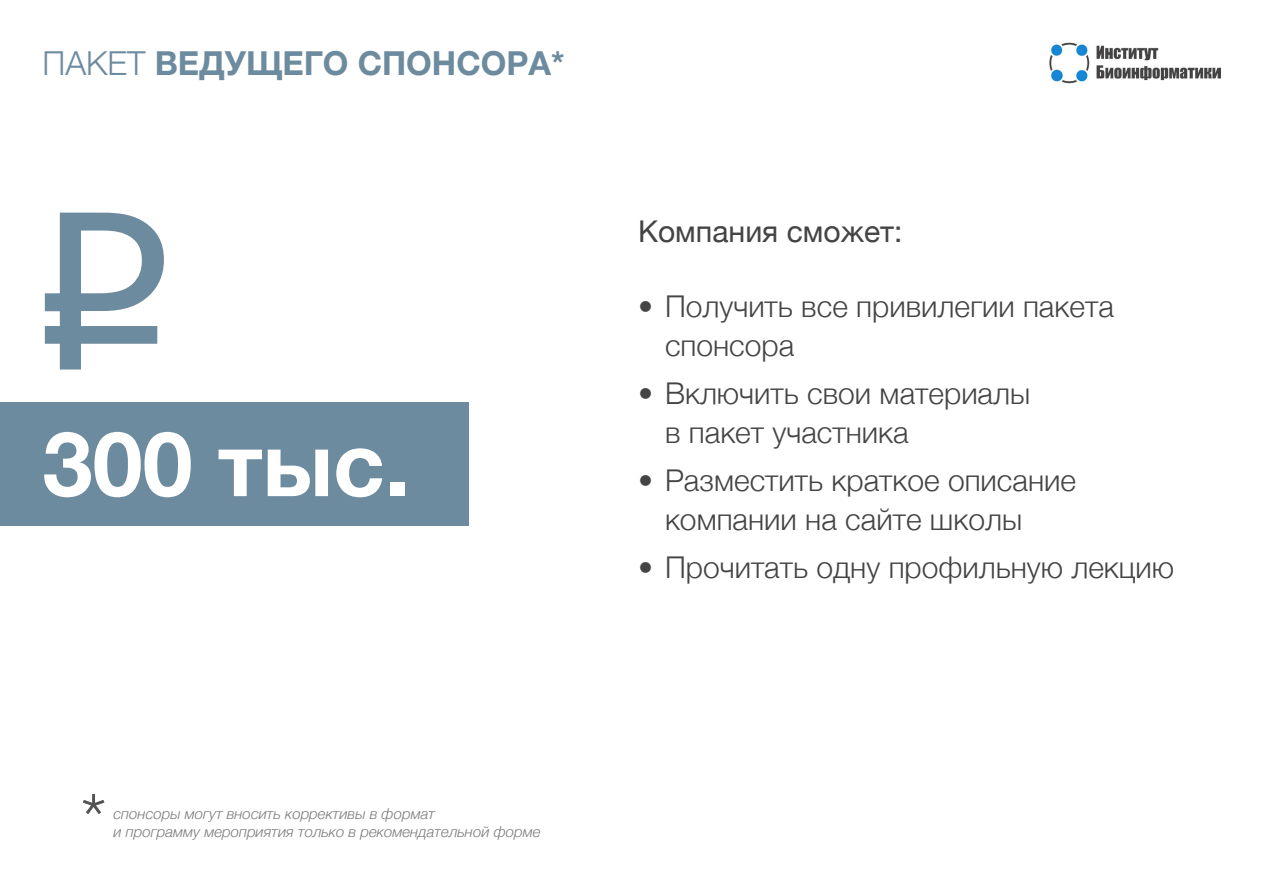
<style>
.page{position:relative;width:1263px;height:893px;background:#fff}
.page>*{position:absolute;margin:0;border:0;box-sizing:border-box;transform-origin:0 0}
.t1{font:700 90px "Helvetica Neue";color:#fff}
.t2{font:700 33px "Helvetica Neue";color:#6d8b9f}
.t3{font:300 30px/39px "Helvetica Neue";color:#444}
.t4{font:30px "Helvetica Neue";color:#444}
.t5{font:italic 300 15px/18px "Helvetica Neue";color:#444}
.s1{font-weight:300}
</style>
<div class="page">
<img style="left:1049px;top:43px;width:171px;height:40px">
<svg style="left:45px;top:213px;width:119px;height:156px"></svg>
<div style="left:0;top:402px;width:468px;height:124px;background:#6d8b9f"></div>
<svg style="left:83px;top:794px;width:21px;height:20px"></svg>
<p class="t2" style="left:43px;top:43px;width:524px"><span class="s1">ПАКЕТ</span> ВЕДУЩЕГО СПОНСОРА*</p>
<h1 class="t1" style="left:43px;top:408px;width:369px">300 тыс.</h1>
<p class="t4" style="left:638px;top:213px;width:266px">Компания сможет:</p>
<p class="t3" style="left:665px;top:286px;width:450px;text-indent:-27px">• Получить все привилегии пакета спонсора</p>
<p class="t3" style="left:665px;top:373px;width:367px;text-indent:-27px">• Включить свои материалы в пакет участника</p>
<p class="t3" style="left:665px;top:460px;width:413px;text-indent:-27px">• Разместить краткое описание компании на сайте школы</p>
<p class="t3" style="left:638px;top:547px;width:538px">• Прочитать одну профильную лекцию</p>
<p class="t5" style="left:114px;top:804px;width:428px">спонсоры могут вносить коррективы в формат<br>и программу мероприятия только в рекомендательной форме</p>
</div>
